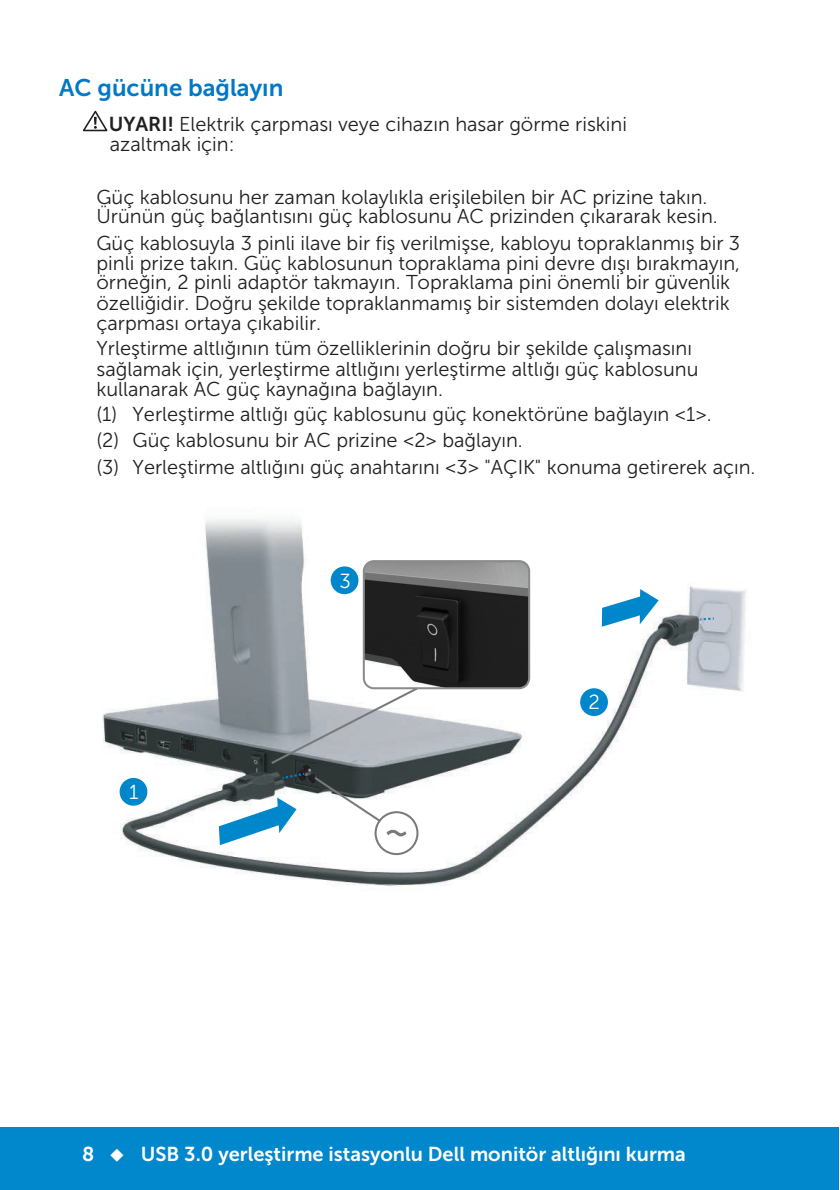
<style>
.page{position:relative;width:840px;height:1190px;background:#fff}
.page>*{position:absolute;margin:0;border:0;box-sizing:border-box;transform-origin:0 0}
.t1{font:24px "Museo Sans For Dell 700";color:#0078c6}
.t2{font:20.4px "Museo Sans For Dell 300";color:#fff}
.t3{font:20px/20px "Museo Sans For Dell 300";color:#231f20}
.t4{font:20px "Museo Sans For Dell 700";color:#fff}
.s1{font-family:"Museo Sans For Dell 700"}
</style>
<div class="page">
<div style="left:0;top:1128px;width:839px;height:62px;background:#0087cc"></div>
<svg style="left:83px;top:110px;width:25px;height:22px"></svg>
<img style="left:102px;top:518px;width:644px;height:368px">
<svg style="left:219px;top:798px;width:78px;height:47px"></svg>
<svg style="left:602px;top:589px;width:57px;height:38px"></svg>
<div style="left:120px;top:778px;width:27px;height:28px;background:#0087cb;border-radius:50%"></div>
<div style="left:580px;top:688px;width:28px;height:28px;background:#0087cb;border-radius:50%"></div>
<svg style="left:283px;top:773px;width:21px;height:6px"></svg>
<svg style="left:700px;top:618px;width:14px;height:2px"></svg>
<svg style="left:314px;top:777px;width:104px;height:78px"></svg>
<svg style="left:271px;top:560px;width:259px;height:204px"></svg>
<p class="t1" style="left:59px;top:79px;width:226px">AC gücüne bağlayın</p>
<p class="t3" style="left:109px;top:116px;width:520px"><span class="s1">UYARI!</span> Elektrik çarpması veye cihazın hasar görme riskini azaltmak için:</p>
<p class="t3" style="left:96px;top:189px;width:623px">Güç kablosunu her zaman kolaylıkla erişilebilen bir AC prizine takın.<br>Ürünün güç bağlantısını güç kablosunu AC prizinden çıkararak kesin.</p>
<p class="t3" style="left:96px;top:235px;width:645px">Güç kablosuyla 3 pinli ilave bir fiş verilmişse, kabloyu topraklanmış bir 3 pinli prize takın. Güç kablosunun topraklama pini devre dışı bırakmayın, örneğin, 2 pinli adaptör takmayın. Topraklama pini önemli bir güvenlik özelliğidir. Doğru şekilde topraklanmamış bir sistemden dolayı elektrik çarpması ortaya çıkabilir.</p>
<p class="t3" style="left:96px;top:341px;width:603px">Yrleştirme altlığının tüm özelliklerinin doğru bir şekilde çalışmasını sağlamak için, yerleştirme altlığını yerleştirme altlığı güç kablosunu kullanarak AC güç kaynağına bağlayın.</p>
<p class="t3" style="left:96px;top:404px;width:661px;line-height:26px">(1) Yerleştirme altlığı güç kablosunu güç konektörüne bağlayın &lt;1&gt;.<br>(2) Güç kablosunu bir AC prizine &lt;2&gt; bağlayın.<br>(3) Yerleştirme altlığını güç anahtarını &lt;3&gt; "AÇIK" konuma getirerek açın.</p>
<p class="t2" style="left:129px;top:784px;width:11px">1</p>
<p class="t2" style="left:339px;top:573px;width:13px">3</p>
<p class="t2" style="left:589px;top:695px;width:13px">2</p>
<p class="t4" style="left:82px;top:1147px;width:605px">8 ◆ USB 3.0 yerleştirme istasyonlu Dell monitör altlığını kurma</p>
</div>
